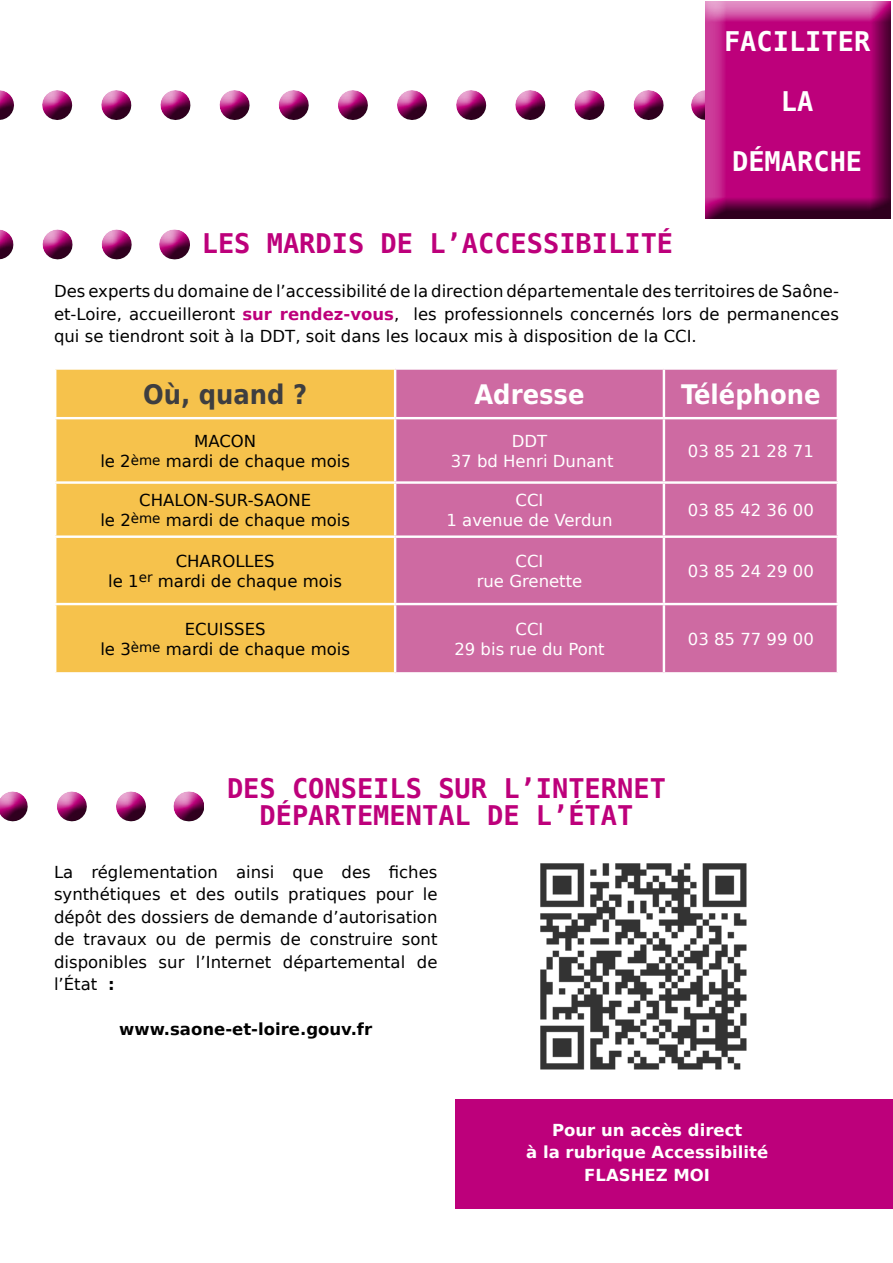
<style>
.page{position:relative;width:893px;height:1263px;background:#fff}
.page>*{position:absolute;margin:0;border:0;box-sizing:border-box;transform-origin:0 0}
.t1{font:700 27px/27px "DejaVu Sans Mono";color:#bd007b;text-align:center}
.t2{font:700 27px "DejaVu Sans Mono";color:#fff}
.t3{font:700 27px "DejaVu Sans Condensed";color:#fff}
.t4{font:700 27px "DejaVu Sans Condensed";color:#3e3e40}
.t5{font:16.5px/22.5px "DejaVu Sans";color:#000;text-align:center}
.t6{font:16.5px/19.8px "DejaVu Sans";color:#fff;text-align:center}
.t7{font:700 16.5px/22.5px "DejaVu Sans";color:#fff;text-align:center}
.t8{font:700 16.5px "DejaVu Sans";color:#000}
.s1{font-weight:700;color:#bd007b}
.s2{font-size:13.5px}
.s3{font-weight:700}
</style>
<div class="page">
<div style="left:0;top:90px;width:721px;height:33px;background:#000;opacity:.75"></div>
<div style="left:703px;top:0;width:189px;height:221px;background:#000;opacity:.75"></div>
<div style="left:0;top:229px;width:189px;height:33px;background:#000;opacity:.75"></div>
<div style="left:0;top:791px;width:203px;height:33px;background:#000;opacity:.75"></div>
<div style="left:56px;top:370px;width:338px;height:302px;background:#f6c24c"></div>
<div style="left:396px;top:370px;width:441px;height:302px;background:#ce6aa2"></div>
<hr style="left:54px;top:417px;width:341px;height:2px;background:#fff">
<hr style="left:54px;top:481px;width:341px;height:3px;background:#fff">
<hr style="left:54px;top:535px;width:341px;height:3px;background:#fff">
<hr style="left:54px;top:603px;width:341px;height:2px;background:#fff">
<hr style="left:663px;top:370px;width:2px;height:47px;background:#fff">
<hr style="left:395px;top:417px;width:269px;height:2px;background:#fff">
<hr style="left:664px;top:417px;width:175px;height:2px;background:#fff">
<hr style="left:663px;top:419px;width:2px;height:62px;background:#fff">
<hr style="left:395px;top:481px;width:269px;height:3px;background:#fff">
<hr style="left:664px;top:481px;width:175px;height:3px;background:#fff">
<hr style="left:663px;top:484px;width:2px;height:51px;background:#fff">
<hr style="left:395px;top:535px;width:269px;height:3px;background:#fff">
<hr style="left:664px;top:535px;width:175px;height:3px;background:#fff">
<hr style="left:663px;top:538px;width:2px;height:65px;background:#fff">
<hr style="left:395px;top:603px;width:269px;height:2px;background:#fff">
<hr style="left:664px;top:603px;width:175px;height:2px;background:#fff">
<hr style="left:663px;top:605px;width:2px;height:67px;background:#fff">
<div style="left:455px;top:1100px;width:438px;height:109px;background:#bd007b"></div>
<img style="left:540px;top:863px;width:207px;height:207px">
<h1 class="t1" style="left:202px;top:231px;width:473px">LES MARDIS DE L’ACCESSIBILITÉ</h1>
<h1 class="t2" style="left:724px;top:22px;width:148px">FACILITER</h1>
<h1 class="t2" style="left:781px;top:82px;width:34px">LA</h1>
<h1 class="t2" style="left:732px;top:142px;width:132px">DÉMARCHE</h1>
<p class="t5" style="left:54px;top:280px;width:786px;text-align:justify">Des experts du domaine de l’accessibilité de la direction départementale des territoires de Saône&shy;et-Loire, accueilleront <span class="s1">sur rendez-vous</span>, les professionnels concernés lors de permanences qui se tiendront soit à la DDT, soit dans les locaux mis à disposition de la CCI.</p>
<h1 class="t4" style="left:143px;top:372px;width:165px">Où, quand ?</h1>
<h1 class="t3" style="left:474px;top:372px;width:112px">Adresse</h1>
<h1 class="t3" style="left:681px;top:372px;width:141px">Téléphone</h1>
<p class="t5" style="left:100px;top:431px;width:251px;line-height:19.8px">MACON<br>le 2<span class="s2">ème</span> mardi de chaque mois</p>
<p class="t6" style="left:451px;top:431px;width:164px">DDT<br>37 bd Henri Dunant</p>
<p class="t6" style="left:688px;top:440px;width:127px">03 85 21 28 71</p>
<p class="t5" style="left:100px;top:490px;width:251px;line-height:19.8px">CHALON-SUR-SAONE<br>le 2<sup>ème</sup> mardi de chaque mois</p>
<p class="t6" style="left:447px;top:490px;width:168px">CCI<br>1 avenue de Verdun</p>
<p class="t6" style="left:688px;top:500px;width:127px">03 85 42 36 00</p>
<p class="t5" style="left:108px;top:551px;width:235px;line-height:19.8px">CHAROLLES<br>le 1<sup>er</sup> mardi de chaque mois</p>
<p class="t6" style="left:477px;top:551px;width:107px">CCI<br>rue Grenette</p>
<p class="t6" style="left:688px;top:560px;width:127px">03 85 24 29 00</p>
<p class="t5" style="left:100px;top:619px;width:251px;line-height:19.8px">ECUISSES<br>le 3<sup>ème</sup> mardi de chaque mois</p>
<p class="t6" style="left:454px;top:619px;width:152px">CCI<br>29 bis rue du Pont</p>
<p class="t6" style="left:688px;top:629px;width:127px">03 85 77 99 00</p>
<h1 class="t1" style="left:227px;top:775px;width:440px">DES CONSEILS SUR L’INTERNET<br>DÉPARTEMENTAL DE L’ÉTAT</h1>
<p class="t5" style="left:54px;top:860px;width:385px;text-align:justify">La réglementation ainsi que des fiches synthétiques et des outils pratiques pour le dépôt des dossiers de demande d’autorisation de travaux ou de permis de construire sont disponibles sur l’Internet départemental de l’État <span class="s3">:</span></p>
<p class="t8" style="left:119px;top:1016px;width:255px">www.saone-et-loire.gouv.fr</p>
<p class="t7" style="left:526px;top:1118px;width:244px">Pour un accès direct<br>à la rubrique Accessibilité<br>FLASHEZ MOI</p>
</div>
